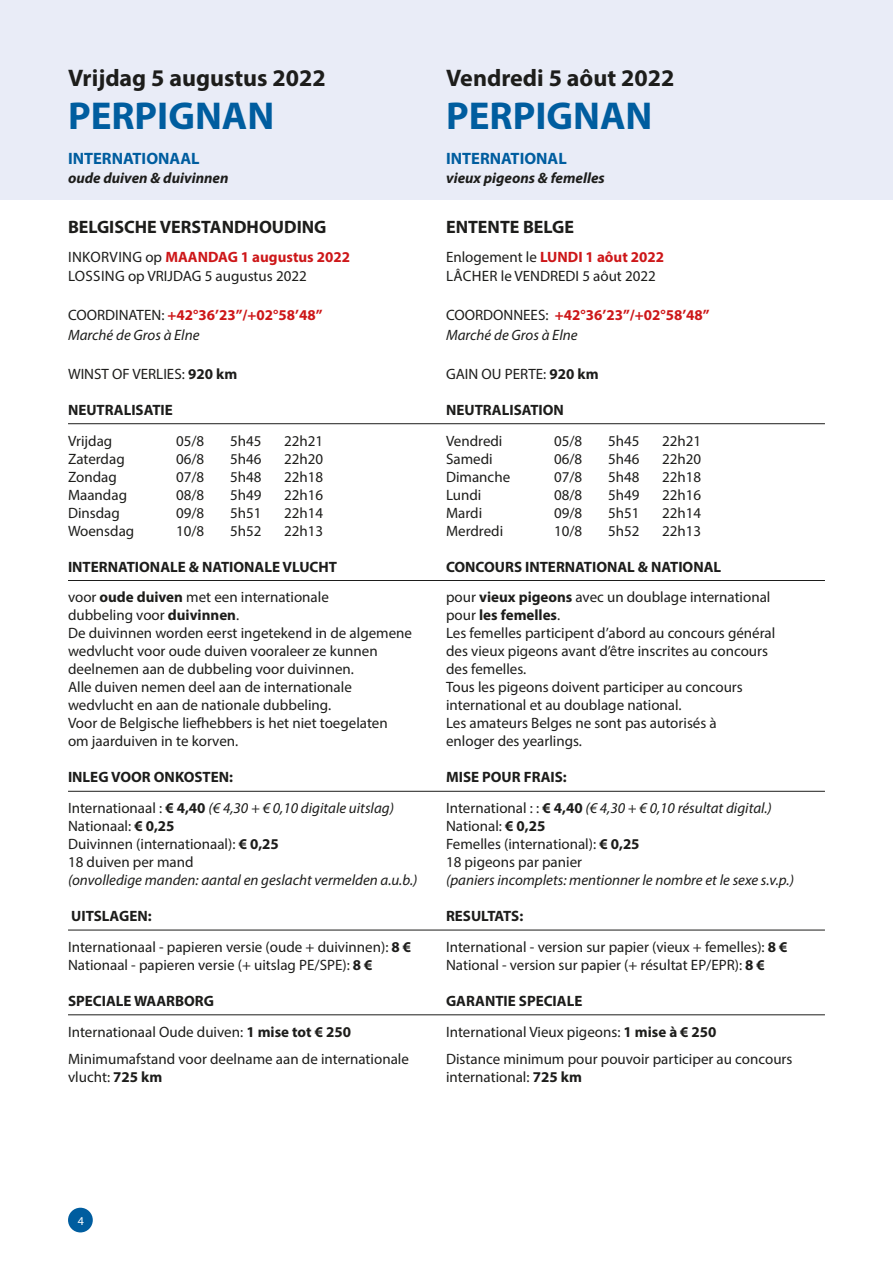
<style>
.page{position:relative;width:893px;height:1263px;background:#fff}
.page>*{position:absolute;margin:0;border:0;box-sizing:border-box;transform-origin:0 0}
.t1{font:700 39px "Myriad Pro";color:#005d9f}
.t2{font:700 24px "Myriad Pro";color:#1d1d1b}
.t3{font:700 18px "Myriad Pro";color:#1d1d1b}
.t4{font:700 16.5px "Myriad Pro";color:#005d9f}
.t5{font:15px "Myriad Pro";color:#1d1d1b}
.t6{font:italic 15px "Myriad Pro";color:#1d1d1b}
.t7{font:700 15px "Myriad Pro";color:#1d1d1b}
.t8{font:700 15px "Myriad Pro";color:#cd1719}
.t9{font:italic 700 15px "Myriad Pro";color:#1d1d1b}
.t10{font:12px "Myriad Pro";color:#fff}
.s1{font-weight:400;color:#1d1d1b}
.s2{font-weight:700}
.s3{font-weight:400}
.s4{font-style:normal}
.s5{font-weight:700;font-style:normal}
</style>
<div class="page">
<div style="left:68px;top:1208px;width:25px;height:24px;background:#005d9f;border-radius:50%"></div>
<div style="left:0;top:0;width:893px;height:200px;background:#e9ecf7"></div>
<hr style="left:68px;top:423px;width:757px;height:1px;background:#1d1d1b">
<hr style="left:68px;top:580px;width:757px;height:1px;background:#1d1d1b">
<hr style="left:68px;top:791px;width:757px;height:1px;background:#1d1d1b">
<hr style="left:68px;top:930px;width:757px;height:1px;background:#1d1d1b">
<hr style="left:68px;top:1014px;width:757px;height:1px;background:#1d1d1b">
<h2 class="t2" style="left:68px;top:62px;width:259px">Vrijdag 5 augustus 2022</h2>
<h2 class="t2" style="left:446px;top:62px;width:230px">Vendredi 5 aôut 2022</h2>
<h1 class="t1" style="left:68px;top:91px;width:208px">PERPIGNAN</h1>
<h1 class="t1" style="left:446px;top:91px;width:208px">PERPIGNAN</h1>
<p class="t4" style="left:68px;top:147px;width:133px">INTERNATIONAAL</p>
<p class="t4" style="left:446px;top:147px;width:122px">INTERNATIONAL</p>
<p class="t9" style="left:68px;top:168px;width:162px">oude duiven &amp; duivinnen</p>
<p class="t9" style="left:446px;top:168px;width:160px">vieux pigeons &amp; femelles</p>
<p class="t3" style="left:68px;top:215px;width:260px">BELGISCHE VERSTANDHOUDING</p>
<p class="t3" style="left:446px;top:215px;width:129px">ENTENTE BELGE</p>
<p class="t8" style="left:68px;top:247px;width:283px"><span class="s1">INKORVING op</span> MAANDAG 1 augustus 2022</p>
<p class="t8" style="left:446px;top:247px;width:220px"><span class="s1">Enlogement le</span> LUNDI 1 aôut 2022</p>
<p class="t5" style="left:68px;top:267px;width:240px">LOSSING op VRIJDAG 5 augustus 2022</p>
<p class="t5" style="left:446px;top:267px;width:211px">LÂCHER le VENDREDI 5 aôut 2022</p>
<p class="t8" style="left:68px;top:305px;width:256px"><span class="s1">COORDINATEN:</span> +42°36’23”/+02°58’48”</p>
<p class="t8" style="left:446px;top:305px;width:265px"><span class="s1">COORDONNEES:</span> +42°36’23”/+02°58’48”</p>
<p class="t6" style="left:68px;top:325px;width:133px">Marché de Gros à Elne</p>
<p class="t6" style="left:446px;top:325px;width:133px">Marché de Gros à Elne</p>
<p class="t5" style="left:68px;top:365px;width:171px">WINST OF VERLIES: <span class="s2">920 km</span></p>
<p class="t5" style="left:446px;top:365px;width:154px">GAIN OU PERTE: <span class="s2">920 km</span></p>
<p class="t7" style="left:68px;top:400px;width:106px">NEUTRALISATIE</p>
<p class="t7" style="left:446px;top:400px;width:119px">NEUTRALISATION</p>
<p class="t5" style="left:68px;top:431px;width:46px">Vrijdag</p>
<p class="t5" style="left:176px;top:431px;width:30px">05/8</p>
<p class="t5" style="left:230px;top:431px;width:33px">5h45</p>
<p class="t5" style="left:284px;top:431px;width:41px">22h21</p>
<p class="t5" style="left:446px;top:431px;width:58px">Vendredi</p>
<p class="t5" style="left:554px;top:431px;width:30px">05/8</p>
<p class="t5" style="left:608px;top:431px;width:33px">5h45</p>
<p class="t5" style="left:662px;top:431px;width:41px">22h21</p>
<p class="t5" style="left:68px;top:449px;width:58px">Zaterdag</p>
<p class="t5" style="left:176px;top:449px;width:30px">06/8</p>
<p class="t5" style="left:230px;top:449px;width:33px">5h46</p>
<p class="t5" style="left:284px;top:449px;width:41px">22h20</p>
<p class="t5" style="left:446px;top:449px;width:48px">Samedi</p>
<p class="t5" style="left:554px;top:449px;width:30px">06/8</p>
<p class="t5" style="left:608px;top:449px;width:33px">5h46</p>
<p class="t5" style="left:662px;top:449px;width:41px">22h20</p>
<p class="t5" style="left:68px;top:467px;width:50px">Zondag</p>
<p class="t5" style="left:176px;top:467px;width:30px">07/8</p>
<p class="t5" style="left:230px;top:467px;width:33px">5h48</p>
<p class="t5" style="left:284px;top:467px;width:41px">22h18</p>
<p class="t5" style="left:446px;top:467px;width:66px">Dimanche</p>
<p class="t5" style="left:554px;top:467px;width:30px">07/8</p>
<p class="t5" style="left:608px;top:467px;width:33px">5h48</p>
<p class="t5" style="left:662px;top:467px;width:41px">22h18</p>
<p class="t5" style="left:68px;top:485px;width:61px">Maandag</p>
<p class="t5" style="left:176px;top:485px;width:30px">08/8</p>
<p class="t5" style="left:230px;top:485px;width:33px">5h49</p>
<p class="t5" style="left:284px;top:485px;width:41px">22h16</p>
<p class="t5" style="left:446px;top:485px;width:37px">Lundi</p>
<p class="t5" style="left:554px;top:485px;width:30px">08/8</p>
<p class="t5" style="left:608px;top:485px;width:33px">5h49</p>
<p class="t5" style="left:662px;top:485px;width:41px">22h16</p>
<p class="t5" style="left:68px;top:503px;width:53px">Dinsdag</p>
<p class="t5" style="left:176px;top:503px;width:30px">09/8</p>
<p class="t5" style="left:230px;top:503px;width:33px">5h51</p>
<p class="t5" style="left:284px;top:503px;width:41px">22h14</p>
<p class="t5" style="left:446px;top:503px;width:38px">Mardi</p>
<p class="t5" style="left:554px;top:503px;width:30px">09/8</p>
<p class="t5" style="left:608px;top:503px;width:33px">5h51</p>
<p class="t5" style="left:662px;top:503px;width:41px">22h14</p>
<p class="t5" style="left:68px;top:521px;width:68px">Woensdag</p>
<p class="t5" style="left:176px;top:521px;width:30px">10/8</p>
<p class="t5" style="left:230px;top:521px;width:33px">5h52</p>
<p class="t5" style="left:284px;top:521px;width:41px">22h13</p>
<p class="t5" style="left:446px;top:521px;width:59px">Merdredi</p>
<p class="t5" style="left:554px;top:521px;width:30px">10/8</p>
<p class="t5" style="left:608px;top:521px;width:33px">5h52</p>
<p class="t5" style="left:662px;top:521px;width:41px">22h13</p>
<p class="t7" style="left:68px;top:557px;width:271px">INTERNATIONALE &amp; NATIONALE VLUCHT</p>
<p class="t7" style="left:446px;top:557px;width:277px">CONCOURS INTERNATIONAL &amp; NATIONAL</p>
<p class="t5" style="left:68px;top:588px;width:262px">voor <span class="s2">oude duiven</span> met een internationale</p>
<p class="t5" style="left:446px;top:588px;width:326px">pour <span class="s2">vieux pigeons</span> avec un doublage international</p>
<p class="t5" style="left:68px;top:606px;width:173px">dubbeling voor <span class="s2">duivinnen</span>.</p>
<p class="t7" style="left:446px;top:605px;width:116px"><span class="s3">pour</span> les femelles<span class="s3">.</span></p>
<p class="t5" style="left:68px;top:624px;width:346px">De duivinnen worden eerst ingetekend in de algemene</p>
<p class="t5" style="left:446px;top:624px;width:331px">Les femelles participent d’abord au concours général</p>
<p class="t5" style="left:68px;top:642px;width:311px">wedvlucht voor oude duiven vooraleer ze kunnen</p>
<p class="t5" style="left:446px;top:642px;width:324px">des vieux pigeons avant d’être inscrites au concours</p>
<p class="t5" style="left:68px;top:660px;width:287px">deelnemen aan de dubbeling voor duivinnen.</p>
<p class="t5" style="left:446px;top:660px;width:82px">des femelles.</p>
<p class="t5" style="left:68px;top:678px;width:285px">Alle duiven nemen deel aan de internationale</p>
<p class="t5" style="left:446px;top:678px;width:298px">Tous les pigeons doivent participer au concours</p>
<p class="t5" style="left:68px;top:696px;width:265px">wedvlucht en aan de nationale dubbeling.</p>
<p class="t5" style="left:446px;top:696px;width:237px">international et au doublage national.</p>
<p class="t5" style="left:68px;top:714px;width:321px">Voor de Belgische liefhebbers is het niet toegelaten</p>
<p class="t5" style="left:446px;top:714px;width:272px">Les amateurs Belges ne sont pas autorisés à</p>
<p class="t5" style="left:68px;top:732px;width:172px">om jaarduiven in te korven.</p>
<p class="t5" style="left:446px;top:732px;width:137px">enloger des yearlings.</p>
<p class="t7" style="left:68px;top:767px;width:167px">INLEG VOOR ONKOSTEN:</p>
<p class="t7" style="left:446px;top:767px;width:122px">MISE POUR FRAIS:</p>
<p class="t6" style="left:68px;top:799px;width:327px"><span class="s4">Internationaal :</span> <span class="s5">€ 4,40</span> (€ 4,30 + € 0,10 digitale uitslag)</p>
<p class="t6" style="left:446px;top:799px;width:327px"><span class="s4">International : :</span> <span class="s5">€ 4,40</span> (€ 4,30 + € 0,10 résultat digital.)</p>
<p class="t5" style="left:68px;top:817px;width:108px">Nationaal: <span class="s2">€ 0,25</span></p>
<p class="t5" style="left:446px;top:817px;width:101px">National: <span class="s2">€ 0,25</span></p>
<p class="t5" style="left:68px;top:835px;width:212px">Duivinnen (internationaal): <span class="s2">€ 0,25</span></p>
<p class="t5" style="left:446px;top:835px;width:195px">Femelles (international): <span class="s2">€ 0,25</span></p>
<p class="t5" style="left:68px;top:853px;width:127px">18 duiven per mand</p>
<p class="t5" style="left:446px;top:853px;width:138px">18 pigeons par panier</p>
<p class="t6" style="left:68px;top:871px;width:351px">(onvolledige manden: aantal en geslacht vermelden a.u.b.)</p>
<p class="t6" style="left:446px;top:871px;width:349px">(paniers incomplets: mentionner le nombre et le sexe s.v.p.)</p>
<p class="t7" style="left:71px;top:906px;width:82px">UITSLAGEN:</p>
<p class="t7" style="left:446px;top:906px;width:79px">RESULTATS:</p>
<p class="t5" style="left:68px;top:938px;width:345px">Internationaal - papieren versie (oude + duivinnen): <span class="s2">8 €</span></p>
<p class="t5" style="left:446px;top:938px;width:343px">International - version sur papier (vieux + femelles): <span class="s2">8 €</span></p>
<p class="t5" style="left:68px;top:956px;width:306px">Nationaal - papieren versie (+ uitslag PE/SPE): <span class="s2">8 €</span></p>
<p class="t5" style="left:446px;top:956px;width:320px">National - version sur papier (+ résultat EP/EPR): <span class="s2">8 €</span></p>
<p class="t7" style="left:68px;top:991px;width:147px">SPECIALE WAARBORG</p>
<p class="t7" style="left:446px;top:991px;width:138px">GARANTIE SPECIALE</p>
<p class="t5" style="left:68px;top:1022px;width:285px">Internationaal Oude duiven: <span class="s2">1 mise tot € 250</span></p>
<p class="t5" style="left:446px;top:1022px;width:272px">International Vieux pigeons: <span class="s2">1 mise à € 250</span></p>
<p class="t5" style="left:68px;top:1049px;width:342px">Minimumafstand voor deelname aan de internationale</p>
<p class="t5" style="left:446px;top:1049px;width:348px">Distance minimum pour pouvoir participer au concours</p>
<p class="t5" style="left:68px;top:1067px;width:96px">vlucht: <span class="s2">725 km</span></p>
<p class="t5" style="left:446px;top:1067px;width:137px">international: <span class="s2">725 km</span></p>
<p class="t10" style="left:78px;top:1213px;width:8px">4</p>
</div>
